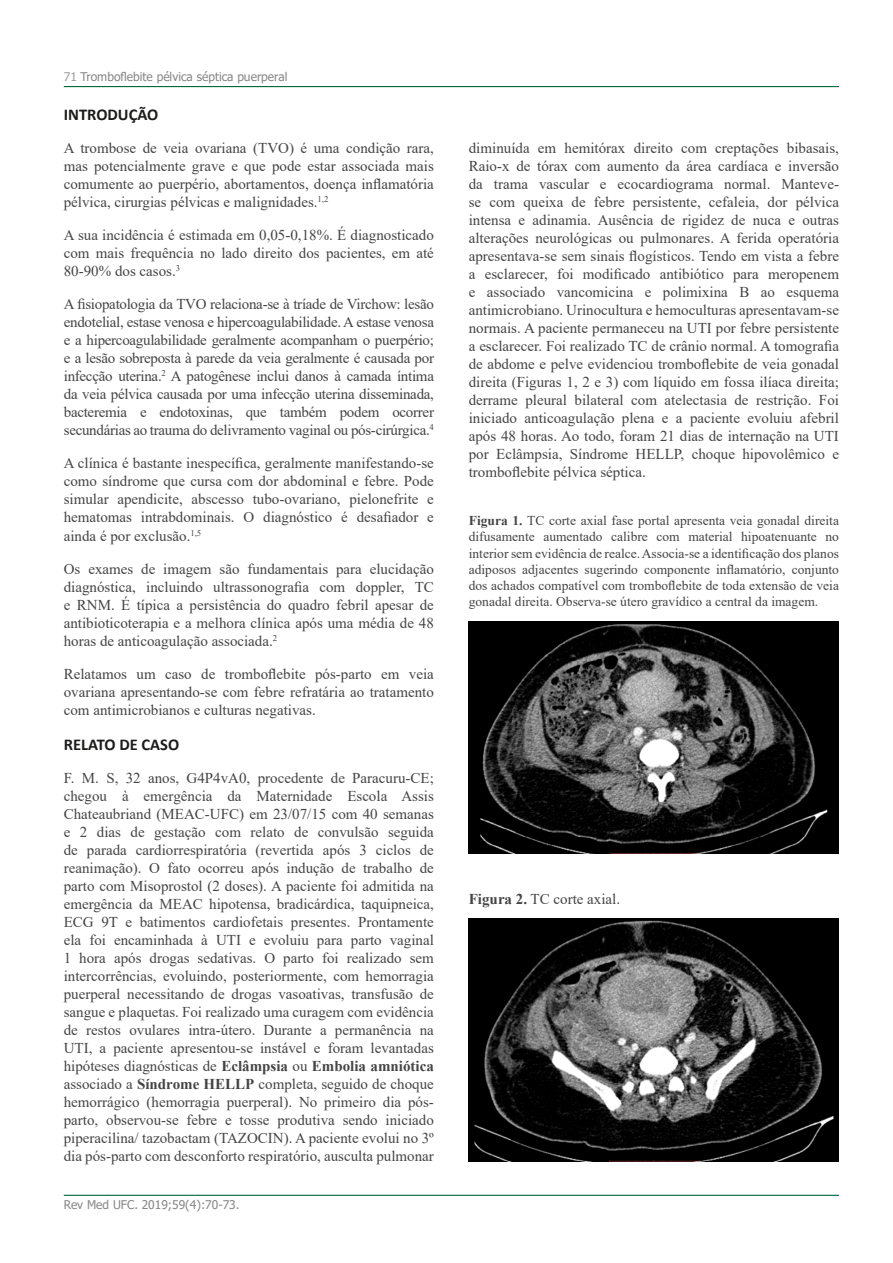
<style>
.page{position:relative;width:893px;height:1263px;background:#fff}
.page>*{position:absolute;margin:0;border:0;box-sizing:border-box;transform-origin:0 0}
.t1{font:700 16.5px "Calibri";color:#1b1b1a}
.t2{font:15px/18px "Times New Roman";color:#454444;text-align:justify}
.t3{font:13.5px/16.2px "Times New Roman";color:#454444;text-align:justify}
.t4{font:12px "Tahoma";color:#878787}
.s1{color:#9d9d9c}
.s2{font-weight:700}
</style>
<div class="page">
<hr style="left:64px;top:86px;width:775px;height:1px;background:#00683b">
<hr style="left:64px;top:1195px;width:775px;height:1px;background:#00683b">
<img style="left:469px;top:621px;width:370px;height:232px">
<img style="left:469px;top:919px;width:370px;height:242px">
<p class="t4" style="left:64px;top:69px;width:225px"><span class="s1">71</span> Tromboflebite pélvica séptica puerperal</p>
<p class="t1" style="left:64px;top:103px;width:96px">INTRODUÇÃO</p>
<p class="t2" style="left:64px;top:138px;width:372px">A trombose de veia ovariana (TVO) é uma condição rara, mas potencialmente grave e que pode estar associada mais comumente ao puerpério, abortamentos, doença inflamatória pélvica, cirurgias pélvicas e malignidades.<sup>1,2</sup></p>
<p class="t2" style="left:64px;top:226px;width:372px">A sua incidência é estimada em 0,05-0,18%. É diagnosticado com mais frequência no lado direito dos pacientes, em até 80‑90% dos casos.<sup>3</sup></p>
<p class="t2" style="left:64px;top:295px;width:372px">A fisiopatologia da TVO relaciona-se à tríade de Virchow: lesão endotelial, estase venosa e hipercoagulabilidade. A estase venosa e a hipercoagulabilidade geralmente acompanham o puerpério; e a lesão sobreposta à parede da veia geralmente é causada por infecção uterina.<sup>2</sup> A patogênese inclui danos à camada íntima da veia pélvica causada por uma infecção uterina disseminada, bacteremia e endotoxinas, que também podem ocorrer secundárias ao trauma do delivramento vaginal ou pós-cirúrgica.<sup>4</sup></p>
<p class="t2" style="left:64px;top:454px;width:372px">A clínica é bastante inespecífica, geralmente manifestando-se como síndrome que cursa com dor abdominal e febre. Pode simular apendicite, abscesso tubo-ovariano, pielonefrite e hematomas intrabdominais. O diagnóstico é desafiador e ainda é por exclusão.<sup>1,5</sup></p>
<p class="t2" style="left:64px;top:559px;width:372px">Os exames de imagem são fundamentais para elucidação diagnóstica, incluindo ultrassonografia com doppler, TC e RNM. É típica a persistência do quadro febril apesar de antibioticoterapia e a melhora clínica após uma média de 48 horas de anticoagulação associada.<sup>2</sup></p>
<p class="t2" style="left:64px;top:664px;width:372px">Relatamos um caso de tromboflebite pós-parto em veia ovariana apresentando-se com febre refratária ao tratamento com antimicrobianos e culturas negativas.</p>
<p class="t1" style="left:64px;top:733px;width:117px">RELATO DE CASO</p>
<p class="t2" style="left:64px;top:768px;width:372px">F. M. S, 32 anos, G4P4vA0, procedente de Paracuru‑CE; chegou à emergência da Maternidade Escola Assis Chateaubriand (MEAC-UFC) em 23/07/15 com 40 semanas e 2 dias de gestação com relato de convulsão seguida de parada cardiorrespiratória (revertida após 3 ciclos de reanimação). O fato ocorreu após indução de trabalho de parto com Misoprostol (2 doses). A paciente foi admitida na emergência da MEAC hipotensa, bradicárdica, taquipneica, ECG 9T e batimentos cardiofetais presentes. Prontamente ela foi encaminhada à UTI e evoluiu para parto vaginal 1 hora após drogas sedativas. O parto foi realizado sem intercorrências, evoluindo, posteriormente, com hemorragia puerperal necessitando de drogas vasoativas, transfusão de sangue e plaquetas. Foi realizado uma curagem com evidência de restos ovulares intra-útero. Durante a permanência na UTI, a paciente apresentou-se instável e foram levantadas hipóteses diagnósticas de <span class="s2">Eclâmpsia</span> ou <span class="s2">Embolia amniótica </span>associado a <span class="s2">Síndrome HELLP</span> completa, seguido de choque hemorrágico (hemorragia puerperal). No primeiro dia pós&shy;parto, observou-se febre e tosse produtiva sendo iniciado piperacilina/ tazobactam (TAZOCIN). A paciente evolui no 3º dia pós-parto com desconforto respiratório, ausculta pulmonar</p>
<p class="t4" style="left:64px;top:1197px;width:177px">Rev Med UFC. 2019;59(4):70-73.</p>
<p class="t2" style="left:469px;top:138px;width:372px">diminuída em hemitórax direito com creptações bibasais, Raio-x de tórax com aumento da área cardíaca e inversão da trama vascular e ecocardiograma normal. Manteve&shy;se com queixa de febre persistente, cefaleia, dor pélvica intensa e adinamia. Ausência de rigidez de nuca e outras alterações neurológicas ou pulmonares. A ferida operatória apresentava‑se sem sinais flogísticos. Tendo em vista a febre a esclarecer, foi modificado antibiótico para meropenem e associado vancomicina e polimixina B ao esquema antimicrobiano. Urinocultura e hemoculturas apresentavam-se normais. A paciente permaneceu na UTI por febre persistente a esclarecer. Foi realizado TC de crânio normal. A tomografia de abdome e pelve evidenciou tromboflebite de veia gonadal direita (Figuras 1, 2 e 3) com líquido em fossa ilíaca direita; derrame pleural bilateral com atelectasia de restrição. Foi iniciado anticoagulação plena e a paciente evoluiu afebril após 48 horas. Ao todo, foram 21 dias de internação na UTI por Eclâmpsia, Síndrome HELLP, choque hipovolêmico e tromboflebite pélvica séptica.</p>
<p class="t3" style="left:469px;top:512px;width:372px"><span class="s2">Figura 1.</span> TC corte axial fase portal apresenta veia gonadal direita difusamente aumentado calibre com material hipoatenuante no interior sem evidência de realce. Associa-se a identificação dos planos adiposos adjacentes sugerindo componente inflamatório, conjunto dos achados compatível com tromboflebite de toda extensão de veia gonadal direita. Observa-se útero gravídico a central da imagem.</p>
<p class="t2" style="left:469px;top:889px;width:153px"><span class="s2">Figura 2.</span> TC corte axial.</p>
</div>
